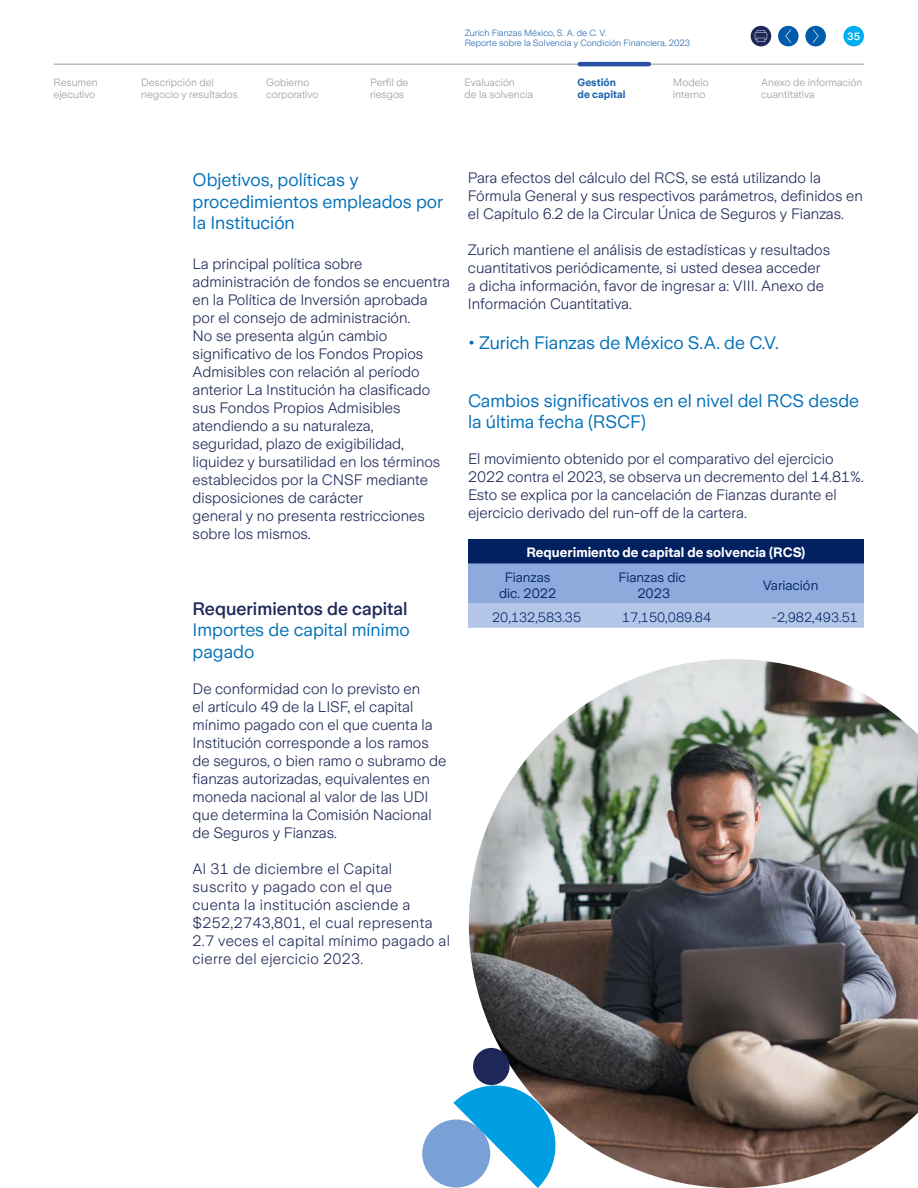
<style>
.page{position:relative;width:918px;height:1188px;background:#fff}
.page>*{position:absolute;margin:0;border:0;box-sizing:border-box;transform-origin:0 0}
.t1{font:18px/21.6px "Zurich Sans";color:#0070b8}
.t2{font:500 18px "Zurich Sans";color:#1d2758}
.t3{font:300 15px/18px "Zurich Sans";color:#1d2758}
.t4{font:300 15px/18px "Zurich Sans";letter-spacing:.02em;color:#1d2758}
.t5{font:300 13.5px "Zurich Sans";color:#03296a}
.t6{font:700 13.5px "Zurich Sans";color:#fff}
.t7{font:13.5px/16.2px "Zurich Sans";color:#03296a;text-align:center}
.t8{font:300 10.5px/12.6px "Zurich Sans";color:#999}
.t9{font:700 10.5px/12.6px "Zurich Sans";color:#2167ae}
.t10{font:500 10.5px "Zurich Sans";color:#fff}
.t11{font:300 9px/10.8px "Zurich Sans";color:#2167ae}
</style>
<div class="page">
<hr style="left:54px;top:64px;width:810px;height:1px;background:#999">
<hr style="left:580px;top:62px;width:69px;height:4px;background:#2a51a3">
<div style="left:778px;top:26px;width:21px;height:20px;background:#005baa;border-radius:50%"></div>
<svg style="left:785px;top:29px;width:6px;height:14px"></svg>
<div style="left:805px;top:26px;width:21px;height:20px;background:#005baa;border-radius:50%"></div>
<svg style="left:813px;top:29px;width:6px;height:14px"></svg>
<div style="left:751px;top:26px;width:20px;height:20px;background:#1d2758;border-radius:50%"></div>
<div style="left:843px;top:26px;width:21px;height:20px;background:#00aeef;border-radius:50%"></div>
<svg style="left:755px;top:30px;width:12px;height:12px"></svg>
<img style="left:469px;top:659px;width:449px;height:529px">
<div style="left:422px;top:1120px;width:68px;height:68px;background:#7aa1d5;border-radius:50%"></div>
<div style="left:473px;top:1048px;width:37px;height:37px;background:#1d2758;border-radius:50%"></div>
<svg style="left:453px;top:1080px;width:108px;height:108px"></svg>
<div style="left:468px;top:539px;width:396px;height:24px;background:#002060"></div>
<svg style="left:468px;top:563px;width:396px;height:65px;background:#9bb3de"></svg>
<p class="t11" style="left:465px;top:27px;width:227px">Zurich Fianzas México, S. A. de C. V.<br>Reporte sobre la Solvencia y Condición Financiera, 2023</p>
<p class="t10" style="left:847px;top:31px;width:14px">35</p>
<p class="t8" style="left:54px;top:76px;width:46px">Resumen ejecutivo</p>
<p class="t8" style="left:141px;top:76px;width:98px">Descripción del negocio y resultados</p>
<p class="t8" style="left:266px;top:76px;width:54px">Gobierno corporativo</p>
<p class="t8" style="left:370px;top:76px;width:40px">Perfil de riesgos</p>
<p class="t8" style="left:465px;top:76px;width:70px">Evaluación<br>de la solvencia</p>
<p class="t9" style="left:578px;top:76px;width:50px">Gestión de capital</p>
<p class="t8" style="left:761px;top:76px;width:103px">Anexo de información cuantitativa</p>
<p class="t8" style="left:673px;top:76px;width:37px">Modelo interno</p>
<p class="t1" style="left:193px;top:169px;width:252px">Objetivos, políticas y procedimientos empleados por la Institución</p>
<p class="t3" style="left:193px;top:255px;width:259px">La principal política sobre administración de fondos se encuentra en la Política de Inversión aprobada por el consejo de administración.<br>No se presenta algún cambio significativo de los Fondos Propios<br>Admisibles con relación al período anterior La Institución ha clasificado sus Fondos Propios Admisibles atendiendo a su naturaleza,<br>seguridad, plazo de exigibilidad, liquidez y bursatilidad en los términos establecidos por la CNSF mediante disposiciones de carácter<br>general y no presenta restricciones sobre los mismos.</p>
<p class="t2" style="left:193px;top:599px;width:217px">Requerimientos de capital</p>
<p class="t1" style="left:193px;top:619px;width:219px">Importes de capital mínimo pagado</p>
<p class="t3" style="left:193px;top:680px;width:255px">De conformidad con lo previsto en<br>el artículo 49 de la LISF, el capital mínimo pagado con el que cuenta la Institución corresponde a los ramos de seguros, o bien ramo o subramo de fianzas autorizadas, equivalentes en moneda nacional al valor de las UDI que determina la Comisión Nacional de Seguros y Fianzas.</p>
<p class="t4" style="left:193px;top:860px;width:259px">Al 31 de diciembre el Capital suscrito y pagado con el que<br>cuenta la institución asciende a $252,2743,801, el cual representa<br>2.7 veces el capital mínimo pagado al cierre del ejercicio 2023.</p>
<p class="t3" style="left:468px;top:170px;width:396px">Para efectos del cálculo del RCS, se está utilizando la<br>Fórmula General y sus respectivos parámetros, definidos en el Capítulo 6.2 de la Circular Única de Seguros y Fianzas.</p>
<p class="t3" style="left:468px;top:242px;width:364px">Zurich mantiene el análisis de estadísticas y resultados cuantitativos periódicamente, si usted desea acceder a dicha información, favor de ingresar a: VIII. Anexo de Información Cuantitativa.</p>
<p class="t1" style="left:468px;top:332px;width:312px">• Zurich Fianzas de México S.A. de C.V.</p>
<p class="t1" style="left:468px;top:390px;width:393px">Cambios significativos en el nivel del RCS desde la última fecha (RSCF)</p>
<p class="t3" style="left:468px;top:450px;width:397px">El movimiento obtenido por el comparativo del ejercicio 2022 contra el 2023, se observa un decremento del 14.81%.<br>Esto se explica por la cancelación de Fianzas durante el ejercicio derivado del run-off de la cartera.</p>
<p class="t6" style="left:527px;top:545px;width:280px">Requerimiento de capital de solvencia (RCS)</p>
<p class="t7" style="left:499px;top:569px;width:59px">Fianzas dic. 2022</p>
<p class="t7" style="left:618px;top:569px;width:69px">Fianzas dic<br>2023</p>
<p class="t7" style="left:763px;top:577px;width:57px">Variación</p>
<p class="t5" style="left:492px;top:610px;width:91px">20,132,583.35</p>
<p class="t5" style="left:622px;top:610px;width:91px">17,150,089.84</p>
<p class="t5" style="left:772px;top:610px;width:88px">-2,982,493.51</p>
</div>
